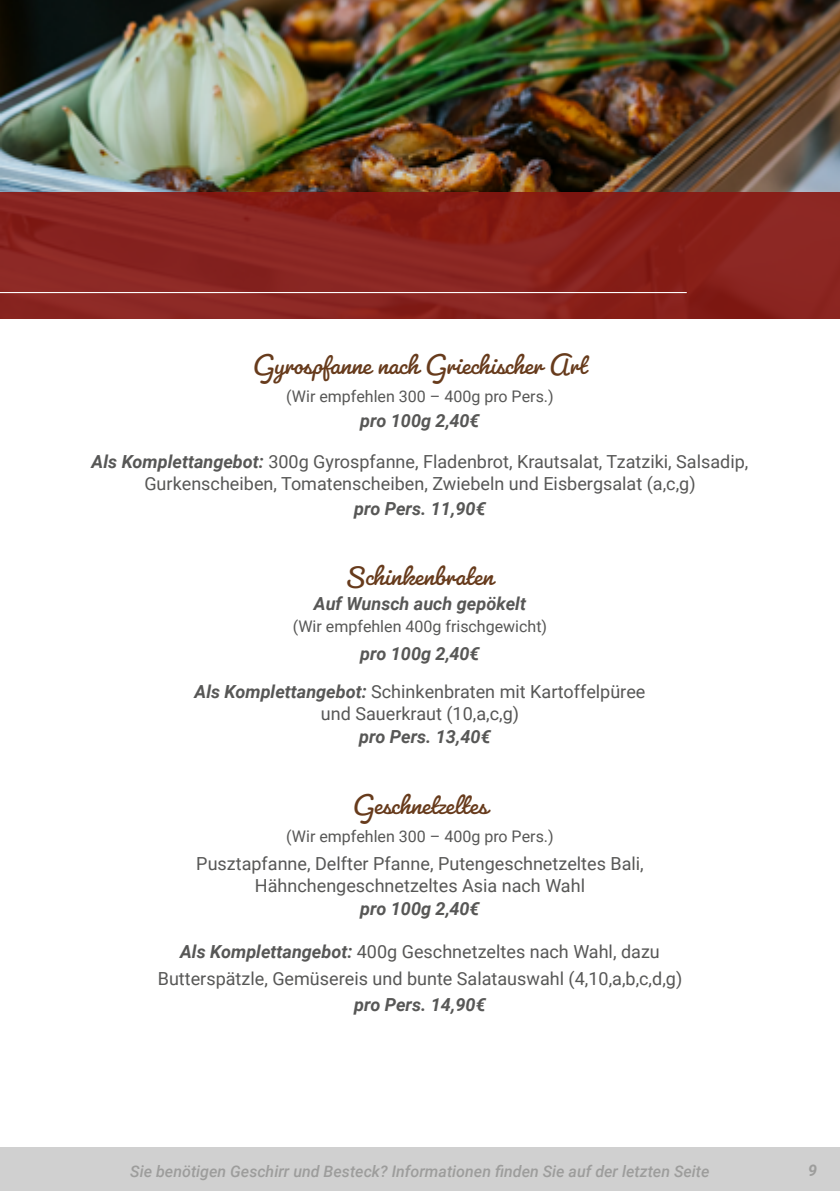
<style>
.page{position:relative;width:840px;height:1191px;background:#fff}
.page>*{position:absolute;margin:0;border:0;box-sizing:border-box;transform-origin:0 0}
.t1{font:30px "Pacifico";color:#673b1c}
.t2{font:18px/22px "Roboto";color:#575756;text-align:center}
.t3{font:italic 700 18px "Roboto";color:#575756}
.t4{font:16px "Roboto";color:#575756}
.t5{font:italic 500 16px "Roboto";color:#9d9d9c}
.t6{font:italic 700 16px "Roboto";color:#9d9d9c}
.s1{font-weight:700;font-style:italic}
</style>
<div class="page">
<div style="left:0;top:1147px;width:839px;height:44px;background:#d0d0d0"></div>
<img style="left:1px;top:0;width:838px;height:193px">
<img style="left:0;top:0;width:1px;height:319px">
<div style="left:0;top:193px;width:839px;height:126px;background:linear-gradient(to bottom,#87201a,#8a2623)"></div>
<hr style="left:0;top:292px;width:686px;height:1px;background:#fff">
<h1 class="t1" style="left:253px;top:346px;width:335px">Gyrospfanne nach Griechischer Art</h1>
<p class="t4" style="left:286px;top:385px;width:269px">(Wir empfehlen 300 – 400g pro Pers.)</p>
<p class="t3" style="left:360px;top:408px;width:121px">pro 100g 2,40€</p>
<p class="t2" style="left:92px;top:450px;width:658px"><span class="s1">Als Komplettangebot:</span> 300g Gyrospfanne, Fladenbrot, Krautsalat, Tzatziki, Salsadip,<br>Gurkenscheiben, Tomatenscheiben, Zwiebeln und Eisbergsalat (a,c,g)</p>
<p class="t3" style="left:354px;top:496px;width:133px">pro Pers. 11,90€</p>
<h1 class="t1" style="left:346px;top:557px;width:149px">Schinkenbraten</h1>
<p class="t3" style="left:314px;top:590px;width:213px">Auf Wunsch auch gepökelt</p>
<p class="t4" style="left:293px;top:614px;width:256px">(Wir empfehlen 400g frischgewicht)</p>
<p class="t3" style="left:360px;top:640px;width:121px">pro 100g 2,40€</p>
<p class="t2" style="left:194px;top:679px;width:452px"><span class="s1">Als Komplettangebot:</span> Schinkenbraten mit Kartoffelpüree und Sauerkraut (10,a,c,g)</p>
<p class="t3" style="left:359px;top:724px;width:133px">pro Pers. 13,40€</p>
<h1 class="t1" style="left:352px;top:786px;width:136px">Geschnetzeltes</h1>
<p class="t4" style="left:286px;top:825px;width:269px">(Wir empfehlen 300 – 400g pro Pers.)</p>
<p class="t2" style="left:196px;top:851px;width:449px">Pusztapfanne, Delfter Pfanne, Putengeschnetzeltes Bali,<br>Hähnchengeschnetzeltes Asia nach Wahl</p>
<p class="t3" style="left:360px;top:896px;width:121px">pro 100g 2,40€</p>
<p class="t2" style="left:158px;top:936px;width:525px;line-height:27.6px"><span class="s1">Als Komplettangebot:</span> 400g Geschnetzeltes nach Wahl, dazu<br>Butterspätzle, Gemüsereis und bunte Salatauswahl (4,10,a,b,c,d,g)</p>
<p class="t3" style="left:354px;top:992px;width:133px">pro Pers. 14,90€</p>
<p class="t5" style="left:130px;top:1160px;width:580px">Sie benötigen Geschirr und Besteck? Informationen finden Sie auf der letzten Seite</p>
<p class="t6" style="left:807px;top:1158px;width:10px">9</p>
</div>
